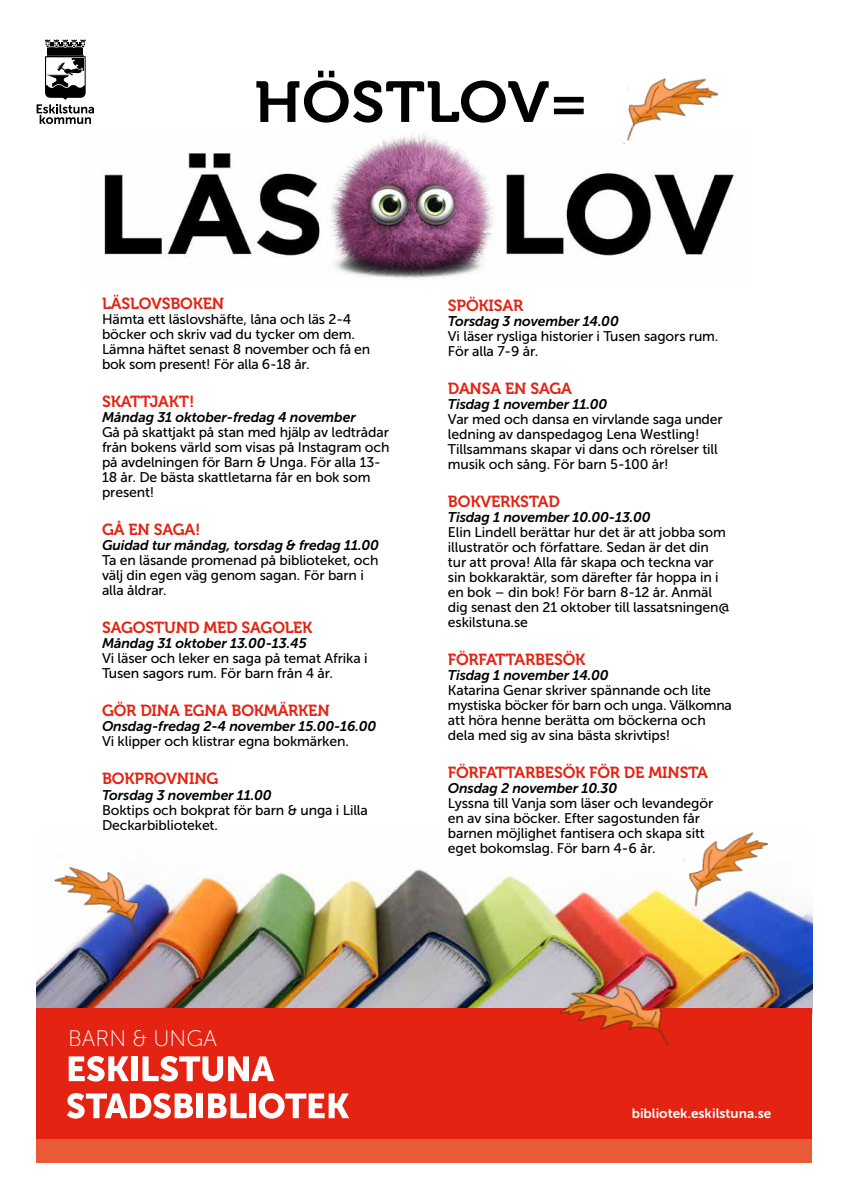
<style>
.page{position:relative;width:842px;height:1191px;background:#fff}
.page>*{position:absolute;margin:0;border:0;box-sizing:border-box;transform-origin:0 0}
.t1{font:57.3px "Museo 700";letter-spacing:.01em;color:#000;scale:1.06 1}
.t2{font:22.4px "Museo Sans 100";color:#fff}
.t3{font:16px "Museo 700";letter-spacing:-.01em;color:#e42313}
.t4{font:14px/15px "Museo Sans 500";letter-spacing:-.01em;color:#000}
.t5{font:italic 14px "Museo Sans 700";letter-spacing:-.01em;color:#000}
.t6{font:13.5px "Museo Sans 700";color:#fff}
</style>
<div class="page">
<img style="left:36px;top:869px;width:776px;height:139px">
<img style="left:102px;top:134px;width:634px;height:145px">
<div style="left:36px;top:1008px;width:776px;height:136px;background:#e42313"></div>
<svg style="left:69px;top:1056px;width:60px;height:25px"></svg>
<div style="left:131px;top:1056px;width:6px;height:25px;background:#fff"></div>
<svg style="left:142px;top:1056px;width:132px;height:25px"></svg>
<svg style="left:67px;top:1093px;width:126px;height:25px"></svg>
<div style="left:197px;top:1093px;width:6px;height:25px;background:#fff"></div>
<svg style="left:208px;top:1093px;width:39px;height:25px"></svg>
<div style="left:249px;top:1093px;width:6px;height:25px;background:#fff"></div>
<svg style="left:259px;top:1093px;width:90px;height:25px"></svg>
<div style="left:36px;top:1139px;width:776px;height:24px;background:#eb5a37"></div>
<img style="left:54px;top:866px;width:88px;height:74px">
<img style="left:558px;top:980px;width:115px;height:69px">
<img style="left:683px;top:832px;width:85px;height:78px">
<img style="left:624px;top:78px;width:94px;height:66px">
<svg style="left:45px;top:40px;width:41px;height:8px"></svg>
<div style="left:48px;top:48px;width:35px;height:7px;background:#000"></div>
<svg style="left:37px;top:55px;width:57px;height:69px"></svg>
<h1 class="t1" style="left:254px;top:70px;width:316px">HÖSTLOV=</h1>
<p class="t3" style="left:102px;top:294px;width:124px">LÄSLOVSBOKEN</p>
<p class="t4" style="left:102px;top:312px;width:270px">Hämta ett läslovshäfte, låna och läs 2-4 böcker och skriv vad du tycker om dem.<br>Lämna häftet senast 8 november och få en bok som present! För alla 6-18 år.</p>
<p class="t3" style="left:102px;top:392px;width:94px">SKATTJAKT!</p>
<p class="t5" style="left:102px;top:409px;width:255px">Måndag 31 oktober-fredag 4 november</p>
<p class="t4" style="left:102px;top:425px;width:289px">Gå på skattjakt på stan med hjälp av ledtrådar från bokens värld som visas på Instagram och på avdelningen för Barn &amp; Unga. För alla 13- 18 år. De bästa skattletarna får en bok som present!</p>
<p class="t3" style="left:102px;top:520px;width:100px">GÅ EN SAGA!</p>
<p class="t5" style="left:102px;top:537px;width:278px">Guidad tur måndag, torsdag &amp; fredag 11.00</p>
<p class="t4" style="left:102px;top:553px;width:278px">Ta en läsande promenad på biblioteket, och välj din egen väg genom sagan. För barn i alla åldrar.</p>
<p class="t3" style="left:102px;top:618px;width:212px">SAGOSTUND MED SAGOLEK</p>
<p class="t5" style="left:102px;top:635px;width:206px">Måndag 31 oktober 13.00-13.45</p>
<p class="t4" style="left:102px;top:651px;width:267px">Vi läser och leker en saga på temat Afrika i<br>Tusen sagors rum. För barn från 4 år.</p>
<p class="t3" style="left:102px;top:701px;width:229px">GÖR DINA EGNA BOKMÄRKEN</p>
<p class="t5" style="left:102px;top:718px;width:276px">Onsdag-fredag 2-4 november 15.00-16.00</p>
<p class="t4" style="left:102px;top:734px;width:248px">Vi klipper och klistrar egna bokmärken.</p>
<p class="t3" style="left:102px;top:769px;width:118px">BOKPROVNING</p>
<p class="t5" style="left:102px;top:787px;width:171px">Torsdag 3 november 11.00</p>
<p class="t4" style="left:102px;top:803px;width:267px">Boktips och bokprat för barn &amp; unga i Lilla<br>Deckarbiblioteket.</p>
<p class="t3" style="left:448px;top:297px;width:77px">SPÖKISAR</p>
<p class="t5" style="left:448px;top:313px;width:172px">Torsdag 3 november 14.00</p>
<p class="t4" style="left:448px;top:329px;width:272px">Vi läser rysliga historier i Tusen sagors rum.<br>För alla 7-9 år.</p>
<p class="t3" style="left:448px;top:380px;width:126px">DANSA EN SAGA</p>
<p class="t5" style="left:448px;top:396px;width:161px">Tisdag 1 november 11.00</p>
<p class="t4" style="left:448px;top:412px;width:276px">Var med och dansa en virvlande saga under ledning av danspedagog Lena Westling!<br>Tillsammans skapar vi dans och rörelser till musik och sång. För barn 5-100 år!</p>
<p class="t3" style="left:448px;top:493px;width:113px">BOKVERKSTAD</p>
<p class="t5" style="left:448px;top:509px;width:204px">Tisdag 1 november 10.00-13.00</p>
<p class="t4" style="left:448px;top:525px;width:284px">Elin Lindell berättar hur det är att jobba som illustratör och författare. Sedan är det din tur att prova! Alla får skapa och teckna var sin bokkaraktär, som därefter får hoppa in i en bok – din bok! För barn 8-12 år. Anmäl dig senast den 21 oktober till lassatsningen@ eskilstuna.se</p>
<p class="t3" style="left:448px;top:651px;width:139px">FÖRFATTARBESÖK</p>
<p class="t5" style="left:448px;top:667px;width:162px">Tisdag 1 november 14.00</p>
<p class="t4" style="left:448px;top:683px;width:285px">Katarina Genar skriver spännande och lite mystiska böcker för barn och unga. Välkomna att höra henne berätta om böckerna och dela med sig av sina bästa skrivtips!</p>
<p class="t3" style="left:448px;top:764px;width:262px">FÖRFATTARBESÖK FÖR DE MINSTA</p>
<p class="t5" style="left:448px;top:780px;width:171px">Onsdag 2 november 10.30</p>
<p class="t4" style="left:448px;top:796px;width:267px">Lyssna till Vanja som läser och levandegör en av sina böcker. Efter sagostunden får barnen möjlighet fantisera och skapa sitt eget bokomslag. För barn 4-6 år.</p>
<h2 class="t2" style="left:68px;top:1026px;width:150px">BARN &amp; UNGA</h2>
<p class="t6" style="left:632px;top:1106px;width:141px">bibliotek.eskilstuna.se</p>
</div>
